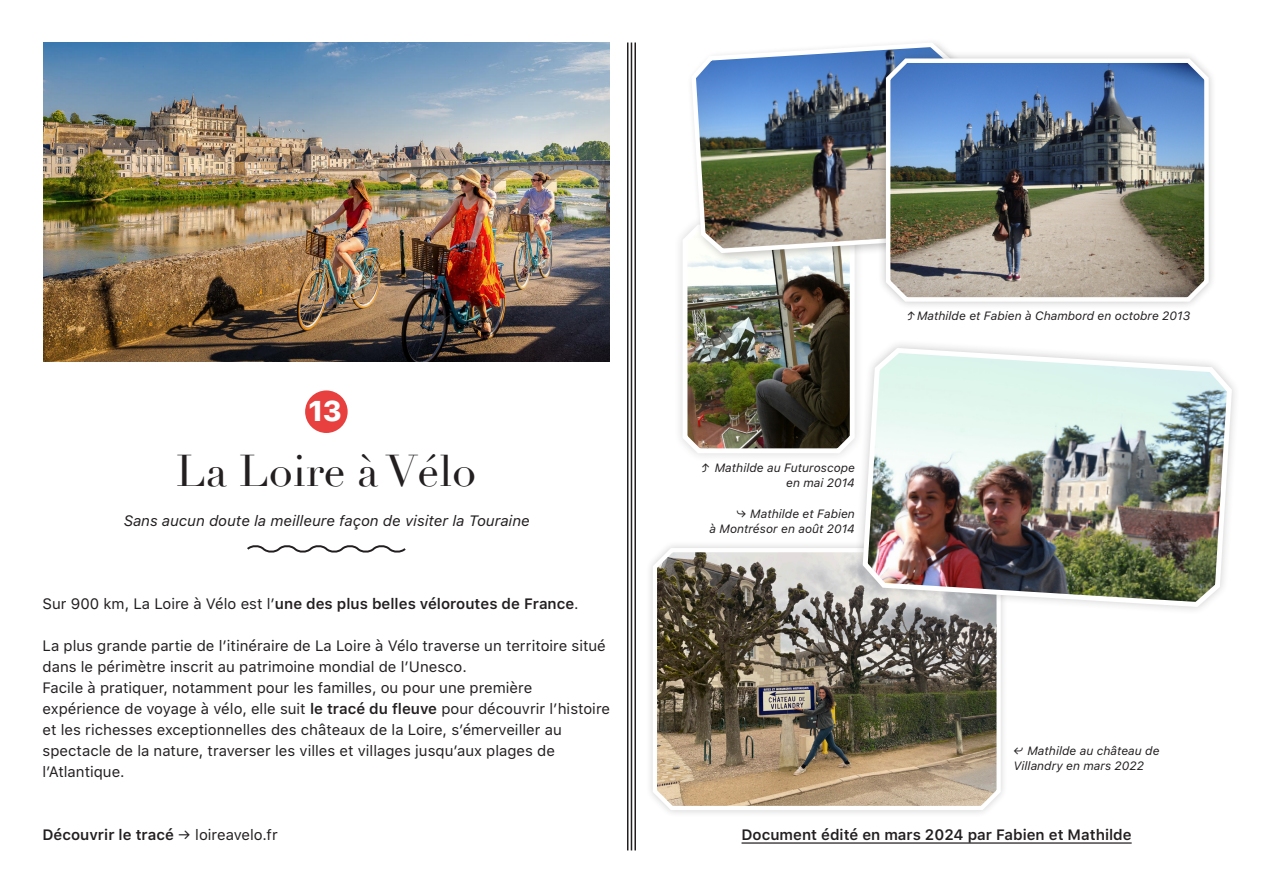
<style>
.page{position:relative;width:1263px;height:893px;background:#fff}
.page>*{position:absolute;margin:0;border:0;box-sizing:border-box;transform-origin:0 0}
.t1{font:43.5px "Didot";color:#231f20}
.t2{font:800 28.5px "SFUI Display";color:#fff}
.t3{font:15px/21px "SFUI Text";color:#231f20}
.t4{font:600 15px "SFUI Text";color:#231f20}
.t5{font:italic 15px "SFUI Text";color:#231f20}
.t6{font:italic 12px/15px "SFUI Text";color:#231f20}
.s1{font-weight:400}
.s2{font-weight:600}
.s3{font-style:normal}
</style>
<div class="page">
<img style="left:680px;top:233px;width:177px;height:223px">
<div style="left:686px;top:38px;width:287px;height:226px;background:#231f20;opacity:.26"></div>
<img style="left:689px;top:40px;width:275px;height:215px">
<img style="left:44px;top:43px;width:565px;height:319px">
<hr style="left:741px;top:842px;width:391px;height:2px;background:#231f20">
<svg style="left:247px;top:545px;width:159px;height:8px"></svg>
<div style="left:305px;top:390px;width:43px;height:43px;background:#e8403e;border-radius:50%"></div>
<div style="left:878px;top:50px;width:339px;height:260px;background:#231f20;opacity:.24"></div>
<img style="left:884px;top:54px;width:327px;height:250px">
<div style="left:645px;top:540px;width:363px;height:278px;background:#f9f9f9"></div>
<img style="left:651px;top:546px;width:352px;height:266px">
<div style="left:854px;top:339px;width:386px;height:277px;background:#231f20;opacity:.23"></div>
<img style="left:860px;top:343px;width:374px;height:266px">
<hr style="left:634px;top:43px;width:2px;height:807px;background:#231f20">
<hr style="left:631px;top:43px;width:1px;height:807px;background:#231f20">
<hr style="left:627px;top:43px;width:1px;height:807px;background:#231f20">
<p class="t2" style="left:309px;top:394px;width:34px">13</p>
<p class="t1" style="left:176px;top:444px;width:302px">La Loire à Vélo</p>
<p class="t5" style="left:123px;top:507px;width:408px">Sans aucun doute la meilleure façon de visiter la Touraine</p>
<p class="t4" style="left:43px;top:593px;width:538px"><span class="s1">Sur 900 km, La Loire à Vélo est l’</span>une des plus belles véloroutes de France<span class="s1">.</span></p>
<p class="t3" style="left:43px;top:636px;width:565px">La plus grande partie de l’itinéraire de La Loire à Vélo traverse un territoire situé dans le périmètre inscrit au patrimoine mondial de l’Unesco.</p>
<p class="t3" style="left:43px;top:678px;width:569px">Facile à pratiquer, notamment pour les familles, ou pour une première expérience de voyage à vélo, elle suit <span class="s2">le tracé du fleuve</span> pour découvrir l’histoire et les richesses exceptionnelles des châteaux de la Loire, s’émerveiller au spectacle de la nature, traverser les villes et villages jusqu’aux plages de l’Atlantique.</p>
<p class="t6" style="left:906px;top:308px;width:285px"><span class="s3">⤴</span>Mathilde et Fabien à Chambord en octobre 2013</p>
<p class="t6" style="left:700px;top:460px;width:156px"><span class="s3">⤴</span> Mathilde au Futuroscope</p>
<p class="t6" style="left:786px;top:475px;width:70px">en mai 2014</p>
<p class="t6" style="left:736px;top:506px;width:120px"><span class="s3">⤷</span> Mathilde et Fabien</p>
<p class="t6" style="left:709px;top:521px;width:147px">à Montrésor en août 2014</p>
<p class="t6" style="left:1013px;top:742px;width:148px"><span class="s3">⤶</span> Mathilde au château de<br>Villandry en mars 2022</p>
<p class="t4" style="left:43px;top:824px;width:237px">Découvrir le tracé <span class="s1">→ loireavelo.fr</span></p>
<p class="t4" style="left:741px;top:824px;width:392px">Document édité en mars 2024 par Fabien et Mathilde</p>
</div>
